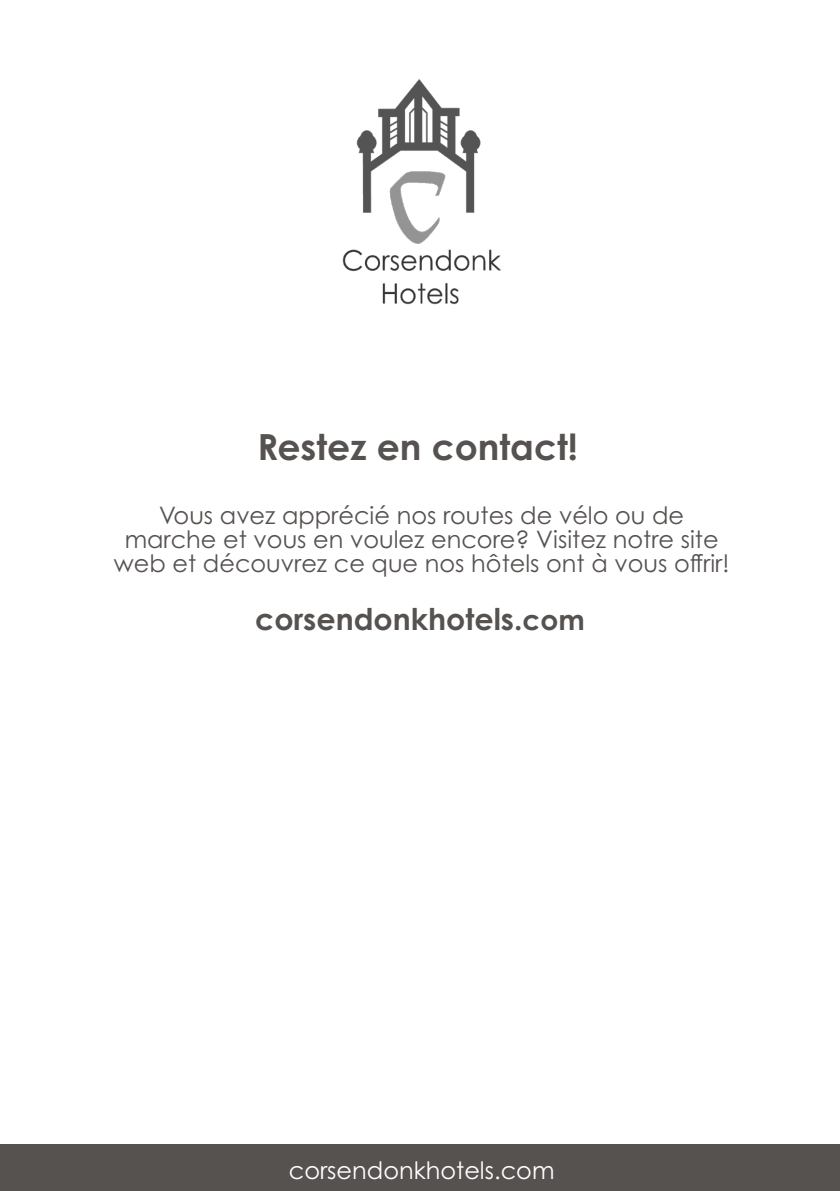
<style>
.page{position:relative;width:840px;height:1191px;background:#fff}
.page>*{position:absolute;margin:0;border:0;box-sizing:border-box;transform-origin:0 0}
.t1{font:700 36px "Century Gothic Pro";color:#555250}
.t2{font:700 30px "Century Gothic Pro";color:#555250}
.t3{font:24px/24px "Century Gothic Pro";color:#555250;text-align:center}
.t4{font:24px "Century Gothic Pro";color:#fff}
.s1{font-size:28px}
</style>
<div class="page">
<img style="left:342px;top:79px;width:159px;height:226px">
<div style="left:0;top:1144px;width:839px;height:47px;background:#555250"></div>
<h1 class="t1" style="left:257px;top:425px;width:322px">Restez en contact!</h1>
<p class="t3" style="left:114px;top:503px;width:616px">Vous avez apprécié nos routes de vélo ou de marche et vous en voulez encore? Visitez notre site web et découvrez ce que nos hôtels ont à vous offrir!</p>
<p class="t2" style="left:255px;top:600px;width:331px">corsendonkhotels.<span class="s1">com</span></p>
<p class="t4" style="left:288px;top:1155px;width:267px">corsendonkhotels.com</p>
</div>
